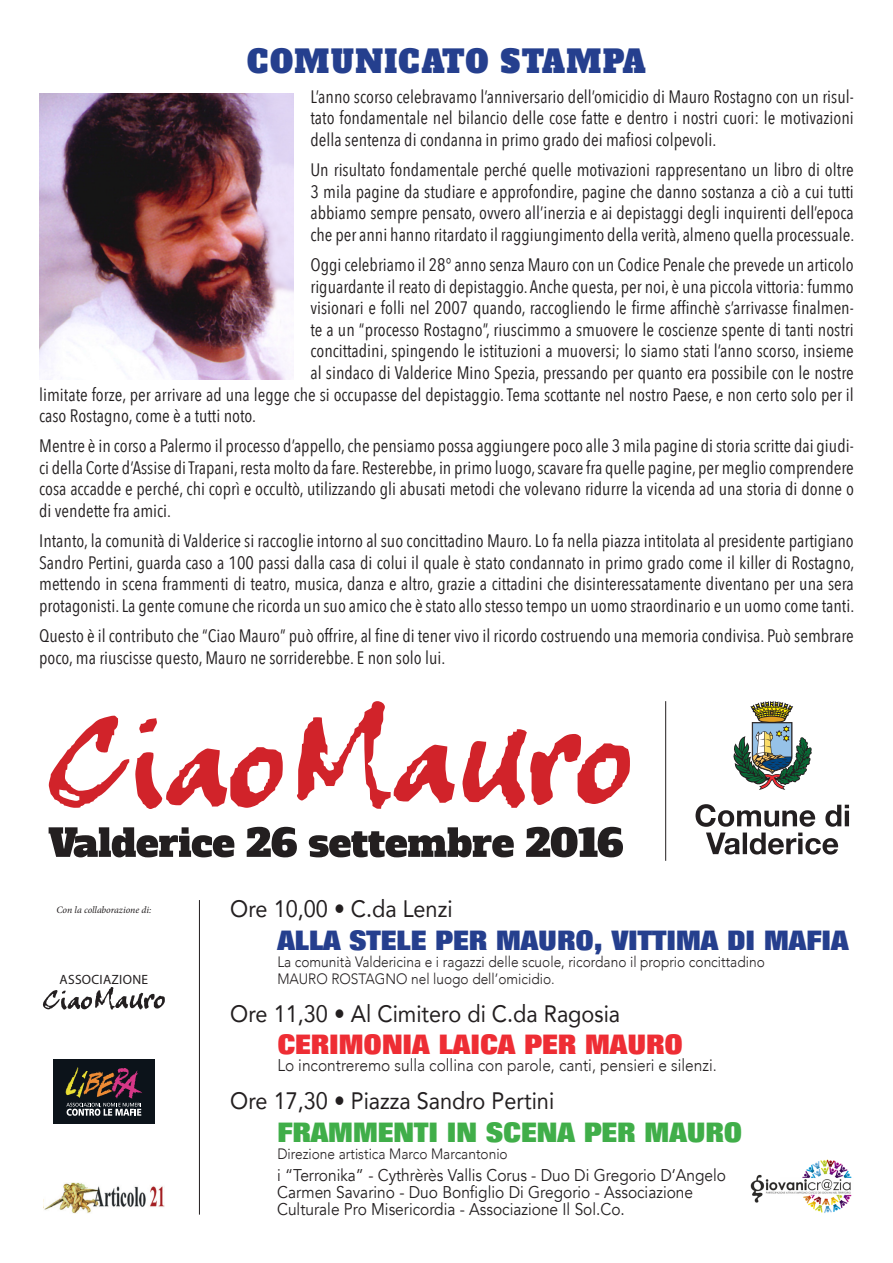
<style>
.page{position:relative;width:893px;height:1263px;background:#fff}
.page>*{position:absolute;margin:0;border:0;box-sizing:border-box;transform-origin:0 0}
.t1{font:31.5px "Alfa Slab One";letter-spacing:.06em;color:#253f8e;scale:.91 1}
.t2{font:800 27.15px "Folio";color:#253f8e;scale:.91 1}
.t3{font:800 27.15px "Folio";color:#40ae49;scale:.91 1}
.t4{font:800 27.15px "Folio";color:#ee2d34;scale:.91 1}
.t5{font:23.7px "Avenir";color:#231f20;scale:.91 1}
.t6{font:18px/21.6px "Avenir Next Condensed";color:#231f20;text-align:justify}
.t7{font:16.95px/17px "Avenir";color:#231f20;scale:.91 1}
.t8{font:300 16.95px "Avenir";color:#231f20;scale:.91 1}
.t9{font:300 15px/17px "Avenir";color:#231f20;scale:.91 1}
.t10{font:13.5px "Myriad Pro";letter-spacing:.02em;color:#231f20}
.t11{font:italic 9.75px "Minion Pro";letter-spacing:-.005em;color:#231f20}
</style>
<div class="page">
<svg style="left:733px;top:701px;width:79px;height:89px"></svg>
<svg style="left:695px;top:804px;width:154px;height:50px"></svg>
<hr style="left:665px;top:701px;width:1px;height:160px;background:#231f20">
<svg style="left:48px;top:701px;width:582px;height:157px"></svg>
<hr style="left:199px;top:900px;width:1px;height:314px;background:#231f20">
<svg style="left:43px;top:987px;width:122px;height:22px"></svg>
<img style="left:44px;top:1182px;width:120px;height:32px">
<div style="left:53px;top:1059px;width:102px;height:65px;background:#0c131a"></div>
<svg style="left:65px;top:1067px;width:77px;height:49px"></svg>
<img style="left:750px;top:1159px;width:102px;height:54px">
<img style="left:39px;top:94px;width:254px;height:285px">
<p class="t1" style="left:247px;top:40px;width:439px">COMUNICATO STAMPA</p>
<p class="t6" style="left:310px;top:85px;width:545px">L’anno scorso celebravamo l’anniversario dell’omicidio di Mauro Rostagno con un risul&shy;tato fondamentale nel bilancio delle cose fatte e dentro i nostri cuori: le motivazioni della sentenza di condanna in primo grado dei mafiosi colpevoli.</p>
<p class="t6" style="left:310px;top:158px;width:545px">Un risultato fondamentale perché quelle motivazioni rappresentano un libro di oltre 3 mila pagine da studiare e approfondire, pagine che danno sostanza a ciò a cui tutti abbiamo sempre pensato, ovvero all’inerzia e ai depistaggi degli inquirenti dell’epoca che per anni hanno ritardato il raggiungimento della verità, almeno quella processuale.</p>
<p class="t6" style="left:310px;top:253px;width:545px">Oggi celebriamo il 28° anno senza Mauro con un Codice Penale che prevede un articolo</p>
<p class="t6" style="left:310px;top:275px;width:545px">riguardante il reato di depistaggio. Anche questa, per noi, è una piccola vittoria: fummo</p>
<p class="t6" style="left:310px;top:296px;width:545px">visionari e folli nel 2007 quando, raccogliendo le firme affinchè s’arrivasse finalmen-</p>
<p class="t6" style="left:310px;top:318px;width:545px">te a un “processo Rostagno”, riuscimmo a smuovere le coscienze spente di tanti nostri</p>
<p class="t6" style="left:310px;top:339px;width:545px">concittadini, spingendo le istituzioni a muoversi; lo siamo stati l’anno scorso, insieme</p>
<p class="t6" style="left:310px;top:361px;width:545px">al sindaco di Valderice Mino Spezia, pressando per quanto era possibile con le nostre</p>
<p class="t6" style="left:39px;top:383px;width:816px">limitate forze, per arrivare ad una legge che si occupasse del depistaggio. Tema scottante nel nostro Paese, e non certo solo per il</p>
<p class="t6" style="left:39px;top:404px;width:219px">caso Rostagno, come è a tutti noto.</p>
<p class="t6" style="left:39px;top:434px;width:816px">Mentre è in corso a Palermo il processo d’appello, che pensiamo possa aggiungere poco alle 3 mila pagine di storia scritte dai giudi&shy;ci della Corte d’Assise di Trapani, resta molto da fare. Resterebbe, in primo luogo, scavare fra quelle pagine, per meglio comprendere cosa accadde e perché, chi coprì e occultò, utilizzando gli abusati metodi che volevano ridurre la vicenda ad una storia di donne o di vendette fra amici.</p>
<p class="t6" style="left:39px;top:529px;width:817px">Intanto, la comunità di Valderice si raccoglie intorno al suo concittadino Mauro. Lo fa nella piazza intitolata al presidente partigiano Sandro Pertini, guarda caso a 100 passi dalla casa di colui il quale è stato condannato in primo grado come il killer di Rostagno, mettendo in scena frammenti di teatro, musica, danza e altro, grazie a cittadini che disinteressatamente diventano per una sera protagonisti. La gente comune che ricorda un suo amico che è stato allo stesso tempo un uomo straordinario e un uomo come tanti.</p>
<p class="t6" style="left:39px;top:624px;width:816px">Questo è il contributo che “Ciao Mauro” può offrire, al fine di tener vivo il ricordo costruendo una memoria condivisa. Può sembrare poco, ma riuscisse questo, Mauro ne sorriderebbe. E non solo lui.</p>
<p class="t11" style="left:56px;top:903px;width:96px">Con la collaborazione di:</p>
<p class="t10" style="left:60px;top:971px;width:90px">ASSOCIAZIONE</p>
<p class="t5" style="left:230px;top:890px;width:246px">Ore 10,00 • C.da Lenzi</p>
<p class="t2" style="left:277px;top:925px;width:629px">ALLA STELE PER MAURO, VITTIMA DI MAFIA</p>
<p class="t9" style="left:277px;top:953px;width:537px">La comunità Valdericina e i ragazzi delle scuole, ricordano il proprio concittadino<br>MAURO ROSTAGNO nel luogo dell’omicidio.</p>
<p class="t5" style="left:230px;top:994px;width:430px">Ore 11,30 • Al Cimitero di C.da Ragosia</p>
<p class="t4" style="left:277px;top:1029px;width:447px">CERIMONIA LAICA PER MAURO</p>
<p class="t8" style="left:277px;top:1055px;width:484px">Lo incontreremo sulla collina con parole, canti, pensieri e silenzi.</p>
<p class="t5" style="left:230px;top:1082px;width:357px">Ore 17,30 • Piazza Sandro Pertini</p>
<p class="t3" style="left:277px;top:1117px;width:512px">FRAMMENTI IN SCENA PER MAURO</p>
<p class="t9" style="left:277px;top:1145px;width:255px">Direzione artistica Marco Marcantonio</p>
<p class="t7" style="left:277px;top:1167px;width:495px">i “Terronika” - Cythrèrès Vallis Corus - Duo Di Gregorio D’Angelo</p>
<p class="t7" style="left:277px;top:1184px;width:459px">Carmen Savarino - Duo Bonfiglio Di Gregorio - Associazione<br>Culturale Pro Misericordia - Associazione Il Sol.Co.</p>
</div>
